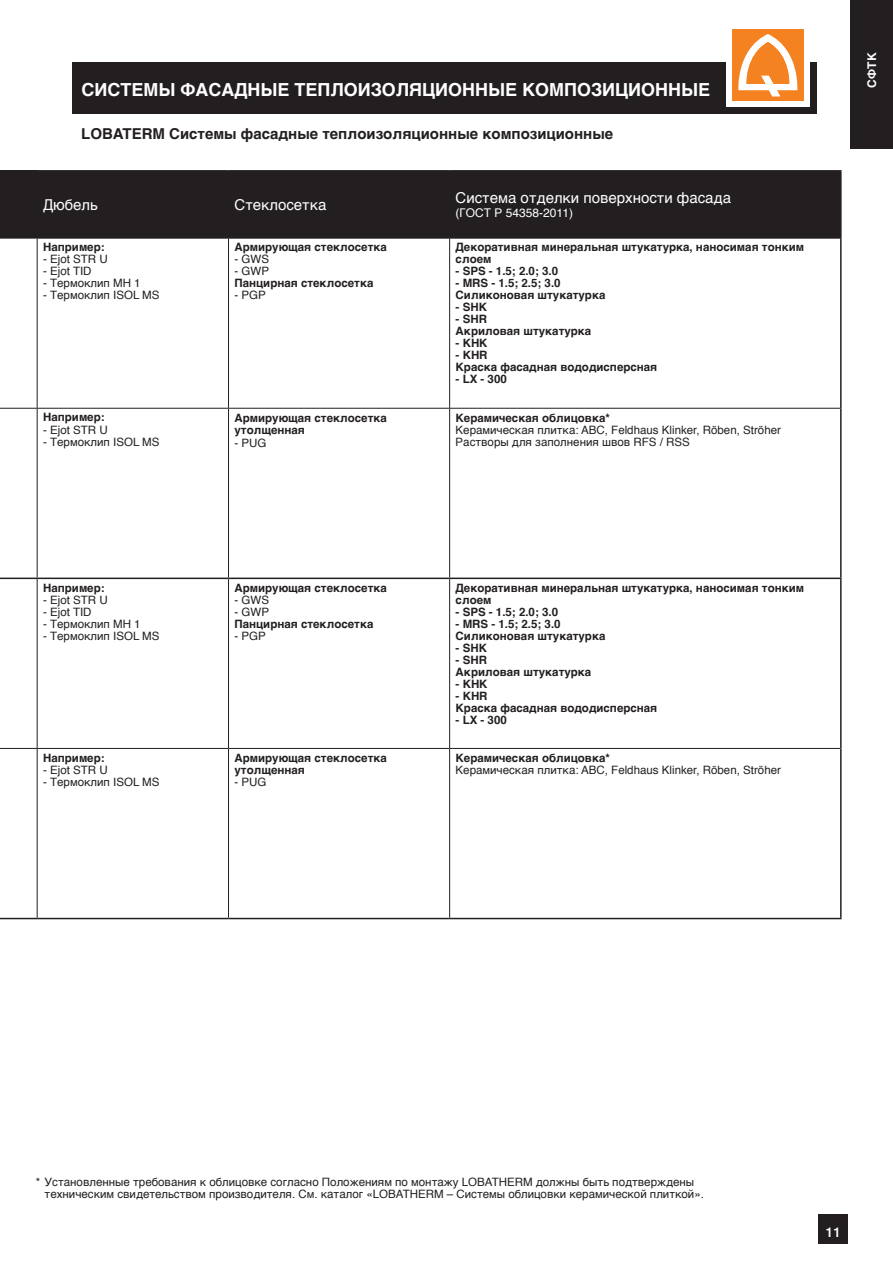
<style>
.page{position:relative;width:893px;height:1263px;background:#fff}
.page>*{position:absolute;margin:0;border:0;box-sizing:border-box;transform-origin:0 0}
.t1{font:700 18px "Helvetica";color:#fff}
.t2{font:700 15px "Helvetica";color:#231f20}
.t3{font:15px "Helvetica";color:#fff}
.t4{font:500 13.5px "Helvetica Neue LT Pro";color:#fff}
.t5{font:12px "Helvetica";color:#fff}
.t6{font:700 12px "Helvetica";color:#fff}
.t7{font:700 11.55px/12px "Helvetica";color:#231f20}
.t8{font:11.55px/12px "Helvetica";color:#231f20}
</style>
<div class="page">
<div style="left:850px;top:0;width:43px;height:149px;background:#231f20"></div>
<div style="left:819px;top:1214px;width:29px;height:30px;background:#231f20"></div>
<div style="left:72px;top:63px;width:744px;height:51px;background:#231f20"></div>
<div style="left:726px;top:23px;width:84px;height:84px;background:#fff"></div>
<div style="left:732px;top:30px;width:71px;height:71px;background:#f58220"></div>
<svg style="left:738px;top:34px;width:60px;height:62px"></svg>
<div style="left:38px;top:172px;width:802px;height:66px;background:#231f20"></div>
<div style="left:0;top:171px;width:37px;height:67px;background:#231f20"></div>
<hr style="left:37px;top:172px;width:1px;height:66px;background:#231f20">
<hr style="left:228px;top:172px;width:1px;height:66px;background:#231f20">
<hr style="left:449px;top:172px;width:1px;height:66px;background:#231f20">
<hr style="left:0;top:238px;width:37px;height:1px;background:#231f20">
<hr style="left:37px;top:238px;width:192px;height:1px;background:#231f20">
<hr style="left:37px;top:238px;width:1px;height:170px;background:#231f20">
<hr style="left:229px;top:238px;width:221px;height:1px;background:#231f20">
<hr style="left:228px;top:238px;width:1px;height:170px;background:#231f20">
<hr style="left:450px;top:238px;width:390px;height:1px;background:#231f20">
<hr style="left:449px;top:238px;width:1px;height:170px;background:#231f20">
<hr style="left:0;top:408px;width:37px;height:1px;background:#231f20">
<hr style="left:37px;top:408px;width:192px;height:1px;background:#231f20">
<hr style="left:37px;top:409px;width:1px;height:169px;background:#231f20">
<hr style="left:229px;top:408px;width:221px;height:1px;background:#231f20">
<hr style="left:228px;top:409px;width:1px;height:169px;background:#231f20">
<hr style="left:450px;top:408px;width:390px;height:1px;background:#231f20">
<hr style="left:449px;top:409px;width:1px;height:169px;background:#231f20">
<hr style="left:37px;top:579px;width:1px;height:169px;background:#231f20">
<hr style="left:228px;top:579px;width:1px;height:169px;background:#231f20">
<hr style="left:449px;top:579px;width:1px;height:169px;background:#231f20">
<hr style="left:0;top:748px;width:37px;height:1px;background:#231f20">
<hr style="left:37px;top:748px;width:192px;height:1px;background:#231f20">
<hr style="left:37px;top:749px;width:1px;height:169px;background:#231f20">
<hr style="left:229px;top:748px;width:221px;height:1px;background:#231f20">
<hr style="left:228px;top:749px;width:1px;height:169px;background:#231f20">
<hr style="left:450px;top:748px;width:390px;height:1px;background:#231f20">
<hr style="left:449px;top:749px;width:1px;height:169px;background:#231f20">
<hr style="left:0;top:170px;width:37px;height:2px;background:#231f20">
<hr style="left:37px;top:170px;width:192px;height:2px;background:#231f20">
<hr style="left:229px;top:170px;width:221px;height:2px;background:#231f20">
<hr style="left:450px;top:170px;width:392px;height:2px;background:#231f20">
<hr style="left:840px;top:172px;width:2px;height:66px;background:#231f20">
<hr style="left:840px;top:238px;width:2px;height:170px;background:#231f20">
<hr style="left:840px;top:408px;width:2px;height:170px;background:#231f20">
<hr style="left:840px;top:579px;width:2px;height:169px;background:#231f20">
<hr style="left:840px;top:748px;width:2px;height:170px;background:#231f20">
<hr style="left:0;top:578px;width:37px;height:1px;background:#231f20">
<hr style="left:37px;top:578px;width:192px;height:1px;background:#231f20">
<hr style="left:229px;top:578px;width:221px;height:1px;background:#231f20">
<hr style="left:450px;top:578px;width:392px;height:1px;background:#231f20">
<hr style="left:0;top:918px;width:37px;height:1px;background:#231f20">
<hr style="left:37px;top:918px;width:192px;height:1px;background:#231f20">
<hr style="left:229px;top:918px;width:221px;height:1px;background:#231f20">
<hr style="left:450px;top:918px;width:392px;height:1px;background:#231f20">
<h1 class="t1" style="left:82px;top:75px;width:630px">системы фасадные теплоизоляционные композиционные</h1>
<p class="t2" style="left:81px;top:121px;width:534px">LOBATERM Системы фасадные теплоизоляционные композиционные</p>
<p class="t3" style="left:43px;top:193px;width:56px">Дюбель</p>
<p class="t3" style="left:235px;top:193px;width:93px">Стеклосетка</p>
<p class="t3" style="left:456px;top:186px;width:277px">Система отделки поверхности фасада</p>
<p class="t5" style="left:456px;top:204px;width:119px">(ГОСТ Р 54358-2011)</p>
<p class="t7" style="left:43px;top:241px;width:63px">Например:</p>
<p class="t8" style="left:43px;top:254px;width:66px">- Ejot STR U</p>
<p class="t8" style="left:43px;top:266px;width:50px">- Ejot TID</p>
<p class="t8" style="left:43px;top:278px;width:99px">- Термоклип МН 1</p>
<p class="t8" style="left:43px;top:290px;width:118px">- Термоклип ISOL MS</p>
<p class="t7" style="left:43px;top:412px;width:63px">Например:</p>
<p class="t8" style="left:43px;top:424px;width:66px">- Ejot STR U</p>
<p class="t8" style="left:43px;top:436px;width:118px">- Термоклип ISOL MS</p>
<p class="t7" style="left:43px;top:582px;width:63px">Например:</p>
<p class="t8" style="left:43px;top:594px;width:66px">- Ejot STR U</p>
<p class="t8" style="left:43px;top:606px;width:50px">- Ejot TID</p>
<p class="t8" style="left:43px;top:618px;width:99px">- Термоклип МН 1</p>
<p class="t8" style="left:43px;top:630px;width:118px">- Термоклип ISOL MS</p>
<p class="t7" style="left:43px;top:752px;width:63px">Например:</p>
<p class="t8" style="left:43px;top:764px;width:66px">- Ejot STR U</p>
<p class="t8" style="left:43px;top:776px;width:118px">- Термоклип ISOL MS</p>
<p class="t7" style="left:234px;top:241px;width:154px">Армирующая стеклосетка</p>
<p class="t8" style="left:234px;top:254px;width:36px">- GWS</p>
<p class="t8" style="left:234px;top:266px;width:36px">- GWP</p>
<p class="t7" style="left:234px;top:277px;width:140px">Панцирная стеклосетка</p>
<p class="t8" style="left:234px;top:290px;width:33px">- PGP</p>
<p class="t7" style="left:456px;top:241px;width:350px">Декоративная минеральная штукатурка, наносимая тонким слоем</p>
<p class="t7" style="left:456px;top:265px;width:104px">- SPS - 1.5; 2.0; 3.0</p>
<p class="t7" style="left:456px;top:277px;width:151px">- MRS - 1.5; 2.5; 3.0<br>Силиконовая штукатурка</p>
<p class="t7" style="left:456px;top:301px;width:33px">- SHK</p>
<p class="t7" style="left:456px;top:313px;width:137px">- SHR<br>Акриловая штукатурка</p>
<p class="t7" style="left:456px;top:338px;width:33px">- KHK</p>
<p class="t7" style="left:456px;top:350px;width:203px">- KHR<br>Краска фасадная вододисперсная</p>
<p class="t7" style="left:456px;top:374px;width:53px">- LX - 300</p>
<p class="t7" style="left:234px;top:411px;width:154px;line-height:12.8px">Армирующая стеклосетка утолщенная</p>
<p class="t8" style="left:234px;top:437px;width:34px">- PUG</p>
<p class="t7" style="left:456px;top:412px;width:156px">Керамическая облицовка*</p>
<p class="t8" style="left:456px;top:425px;width:327px">Керамическая плитка: ABC, Feldhaus Klinker, Röben, Ströher<br>Растворы для заполнения швов RFS / RSS</p>
<p class="t7" style="left:234px;top:582px;width:154px">Армирующая стеклосетка</p>
<p class="t8" style="left:234px;top:594px;width:36px">- GWS</p>
<p class="t8" style="left:234px;top:606px;width:36px">- GWP</p>
<p class="t7" style="left:234px;top:618px;width:140px">Панцирная стеклосетка</p>
<p class="t8" style="left:234px;top:630px;width:33px">- PGP</p>
<p class="t7" style="left:456px;top:582px;width:350px">Декоративная минеральная штукатурка, наносимая тонким слоем</p>
<p class="t7" style="left:456px;top:606px;width:104px">- SPS - 1.5; 2.0; 3.0</p>
<p class="t7" style="left:456px;top:618px;width:151px">- MRS - 1.5; 2.5; 3.0<br>Силиконовая штукатурка</p>
<p class="t7" style="left:456px;top:642px;width:33px">- SHK</p>
<p class="t7" style="left:456px;top:654px;width:137px">- SHR<br>Акриловая штукатурка</p>
<p class="t7" style="left:456px;top:678px;width:33px">- KHK</p>
<p class="t7" style="left:456px;top:690px;width:203px">- KHR<br>Краска фасадная вододисперсная</p>
<p class="t7" style="left:456px;top:714px;width:53px">- LX - 300</p>
<p class="t7" style="left:234px;top:752px;width:154px">Армирующая стеклосетка утолщенная</p>
<p class="t8" style="left:234px;top:776px;width:34px">- PUG</p>
<p class="t7" style="left:456px;top:752px;width:156px">Керамическая облицовка*</p>
<p class="t8" style="left:456px;top:764px;width:327px">Керамическая плитка: ABC, Feldhaus Klinker, Röben, Ströher</p>
<p class="t6" style="left:862px;top:87px;width:36px;rotate:-90deg">СФТК</p>
<p class="t8" style="left:45px;top:1176px;width:661px;text-indent:-9px">* Установленные требования к облицовке согласно Положениям по монтажу LOBATHERM должны быть подтверждены техническим свидетельством производителя. См. каталог «LOBATHERM – Системы облицовки керамической плиткой».</p>
<p class="t4" style="left:826px;top:1224px;width:17px">11</p>
</div>
